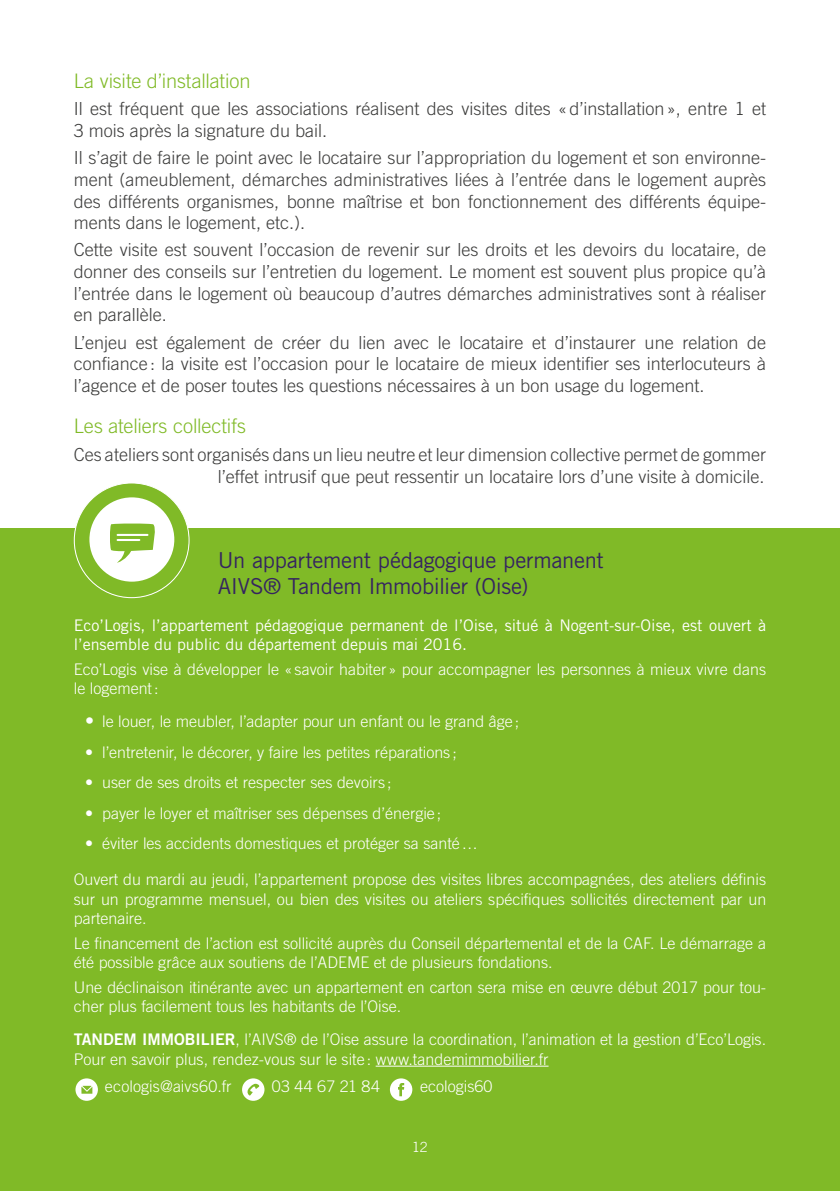
<style>
.page{position:relative;width:840px;height:1191px;background:#fff}
.page>*{position:absolute;margin:0;border:0;box-sizing:border-box;transform-origin:0 0}
.t1{font:22px/26.4px "Trade Gothic LT Std";letter-spacing:-.015em;color:#352460}
.t2{font:300 20px "Trade Gothic LT Std";letter-spacing:-.005em;color:#80ba27}
.t3{font:300 18px/21.6px "Trade Gothic LT Std";color:#3c3c3b;text-align:justify}
.t4{font:300 16px/19.2px "Trade Gothic LT Std";color:#fff}
.t5{font:16px/19.2px "Trade Gothic LT Std";color:#fff}
.t6{font:300 14px "Trade Gothic LT Std";color:#fff}
.s1{font-size:18px}
.s2{font-family:"Trade Gothic LT Std Bd 2";font-weight:400}
</style>
<div class="page">
<div style="left:0;top:528px;width:839px;height:663px;background:#80ba27"></div>
<hr style="left:375px;top:1065px;width:173px;height:1px;background:#fff">
<div style="left:74px;top:483px;width:115px;height:114px;background:#80ba27;border-radius:50%"></div>
<div style="left:89px;top:497px;width:85px;height:84px;background:#fff;border-radius:50%"></div>
<svg style="left:110px;top:523px;width:45px;height:40px"></svg>
<hr style="left:117px;top:534px;width:30px;height:2px;background:#fff">
<hr style="left:117px;top:539px;width:22px;height:2px;background:#fff">
<div style="left:389px;top:1078px;width:23px;height:22px;background:#fff;border-radius:50%"></div>
<svg style="left:398px;top:1083px;width:6px;height:13px"></svg>
<div style="left:242px;top:1078px;width:22px;height:22px;background:#fff;border-radius:50%"></div>
<svg style="left:247px;top:1083px;width:12px;height:12px"></svg>
<div style="left:75px;top:1078px;width:23px;height:22px;background:#fff;border-radius:50%"></div>
<svg style="left:81px;top:1085px;width:11px;height:8px"></svg>
<p class="t2" style="left:74px;top:69px;width:178px">La visite d’installation</p>
<p class="t3" style="left:74px;top:98px;width:693px">Il est fréquent que les associations réalisent des visites dites «d’installation», entre 1 et<br>3 mois après la signature du bail.</p>
<p class="t3" style="left:74px;top:147px;width:693px">Il s’agit de faire le point avec le locataire sur l’appropriation du logement et son environne&shy;ment (ameublement, démarches administratives liées à l’entrée dans le logement auprès des différents organismes, bonne maîtrise et bon fonctionnement des différents équipe&shy;ments dans le logement, etc.).</p>
<p class="t3" style="left:74px;top:239px;width:693px">Cette visite est souvent l’occasion de revenir sur les droits et les devoirs du locataire, de donner des conseils sur l’entretien du logement. Le moment est souvent plus propice qu’à l’entrée dans le logement où beaucoup d’autres démarches administratives sont à réaliser en parallèle.</p>
<p class="t3" style="left:74px;top:331px;width:693px">L’enjeu est également de créer du lien avec le locataire et d’instaurer une relation de confiance: la visite est l’occasion pour le locataire de mieux identifier ses interlocuteurs à l’agence et de poser toutes les questions nécessaires à un bon usage du logement.</p>
<p class="t2" style="left:74px;top:414px;width:173px">Les ateliers collectifs</p>
<p class="t3" style="left:74px;top:443px;width:693px;text-align:right">Ces ateliers sont organisés dans un lieu neutre et leur dimension collective permet de gommer l’effet intrusif que peut ressentir un locataire lors d’une visite à domicile.</p>
<p class="t1" style="left:218px;top:547px;width:387px">Un appartement pédagogique permanent<br>AIVS® Tandem Immobilier (Oise)</p>
<p class="t5" style="left:74px;top:615px;width:693px">Eco’Logis, l’appartement pédagogique permanent de l’Oise, situé à Nogent-sur-Oise, est ouvert à l’ensemble du public du département depuis mai 2016.</p>
<p class="t4" style="left:74px;top:659px;width:693px">Eco’Logis vise à développer le «savoir habiter» pour accompagner les personnes à mieux vivre dans le logement:</p>
<p class="t4" style="left:85px;top:711px;width:435px"><span class="s1">•</span> le louer, le meubler, l’adapter pour un enfant ou le grand âge ;</p>
<p class="t4" style="left:85px;top:742px;width:373px">• l’entretenir, le décorer, y faire les petites réparations ;</p>
<p class="t4" style="left:85px;top:772px;width:308px">• user de ses droits et respecter ses devoirs ;</p>
<p class="t4" style="left:85px;top:803px;width:357px">• payer le loyer et maîtriser ses dépenses d’énergie ;</p>
<p class="t4" style="left:85px;top:833px;width:394px">• éviter les accidents domestiques et protéger sa santé…</p>
<p class="t4" style="left:74px;top:870px;width:693px;text-align:justify">Ouvert du mardi au jeudi, l’appartement propose des visites libres accompagnées, des ateliers définis sur un programme mensuel, ou bien des visites ou ateliers spécifiques sollicités directement par un partenaire.</p>
<p class="t4" style="left:74px;top:933px;width:693px">Le financement de l’action est sollicité auprès du Conseil départemental et de la CAF. Le démarrage a été possible grâce aux soutiens de l’ADEME et de plusieurs fondations.</p>
<p class="t4" style="left:74px;top:977px;width:693px">Une déclinaison itinérante avec un appartement en carton sera mise en œuvre début 2017 pour tou&shy;cher plus facilement tous les habitants de l’Oise.</p>
<p class="t4" style="left:74px;top:1029px;width:693px"><span class="s2">TANDEM IMMOBILIER</span>, l’AIVS® de l’Oise assure la coordination, l’animation et la gestion d’Eco’Logis.<br>Pour en savoir plus, rendez-vous sur le site: www.tandemimmobilier.fr</p>
<p class="t4" style="left:105px;top:1076px;width:128px">ecologis@aivs60.fr</p>
<p class="t4" style="left:271px;top:1076px;width:110px">03 44 67 21 84</p>
<p class="t4" style="left:420px;top:1076px;width:73px">ecologis60</p>
<p class="t6" style="left:412px;top:1139px;width:17px">12</p>
</div>
